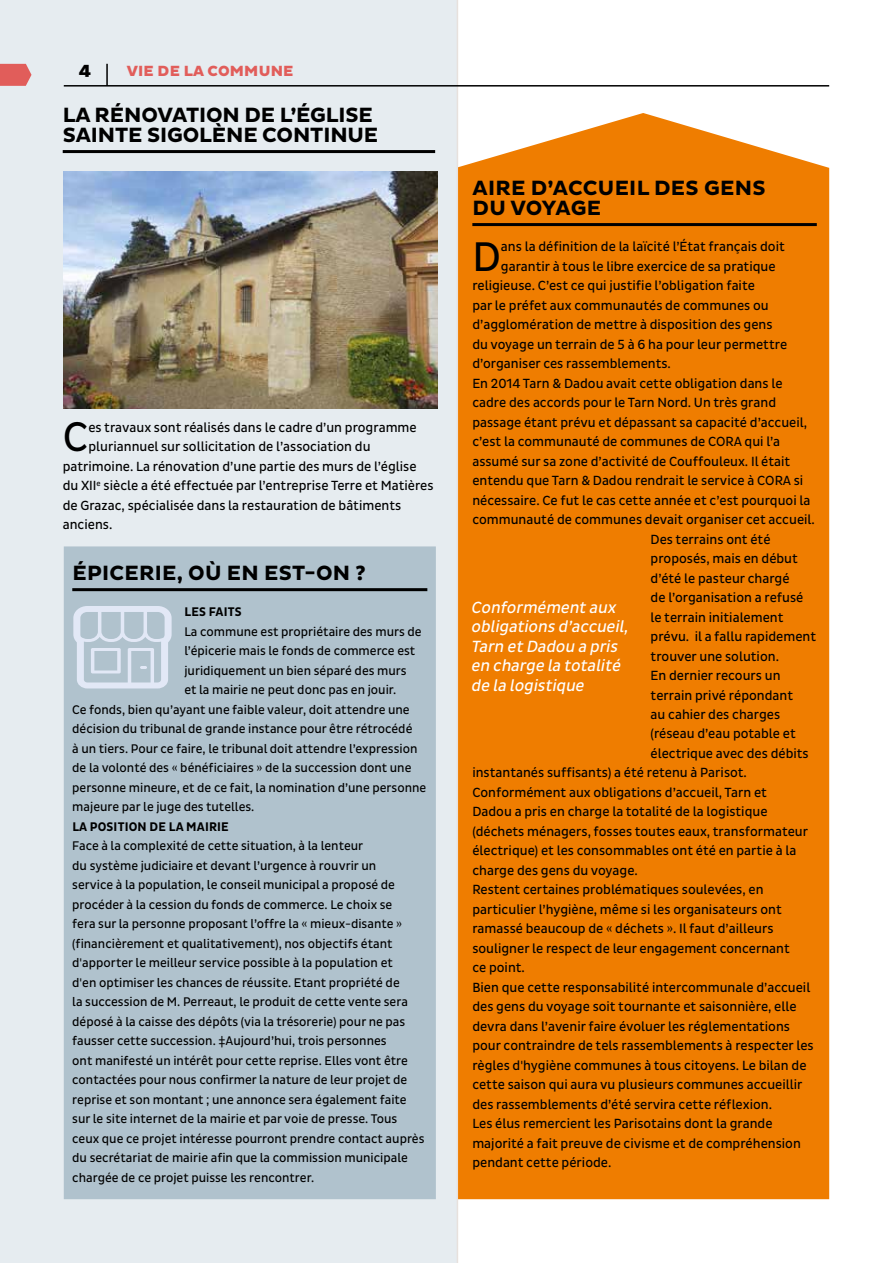
<style>
.page{position:relative;width:893px;height:1263px;background:#fff}
.page>*{position:absolute;margin:0;border:0;box-sizing:border-box;transform-origin:0 0}
.t1{font:42.15px "Pluto Sans Cond";color:#000}
.t2{font:700 21px/19.5px "Pluto Sans";letter-spacing:.015em;color:#000}
.t3{font:700 21px/19.5px "Pluto Sans";letter-spacing:-.005em;color:#000}
.t4{font:800 18px "Pluto Sans";color:#000}
.t5{font:italic 16.5px/19.5px "Pluto Sans Cond";color:#fff}
.t6{font:800 15px "Pluto Sans";letter-spacing:.015em;color:#e15d5a}
.t7{font:13.5px "Pluto Sans Cond";color:#000}
.t8{font:12.75px/19.5px "Pluto Sans Cond";color:#000}
.t9{font:700 12.75px "Pluto Sans Cond";letter-spacing:.015em;color:#000}
</style>
<div class="page">
<div style="left:0;top:0;width:458px;height:1263px;background:#e6ecf0"></div>
<hr style="left:64px;top:85px;width:765px;height:2px;background:#000">
<hr style="left:106px;top:64px;width:2px;height:22px;background:#000">
<svg style="left:0;top:64px;width:32px;height:22px"></svg>
<div style="left:458px;top:113px;width:371px;height:1086px;background:#ef7d00"></div>
<hr style="left:472px;top:223px;width:345px;height:3px;background:#000">
<hr style="left:63px;top:150px;width:372px;height:3px;background:#000">
<img style="left:64px;top:171px;width:374px;height:237px">
<div style="left:64px;top:546px;width:372px;height:653px;background:#b0c2cd"></div>
<hr style="left:72px;top:588px;width:355px;height:3px;background:#000">
<svg style="left:73px;top:606px;width:99px;height:82px;background:#c3d0dc"></svg>
<h3 class="t4" style="left:79px;top:61px;width:14px">4</h3>
<p class="t6" style="left:127px;top:62px;width:168px">VIE DE LA COMMUNE</p>
<h2 class="t3" style="left:63px;top:106px;width:317px">LA RÉNOVATION DE L’ÉGLISE<br>SAINTE SIGOLÈNE CONTINUE</h2>
<h1 class="t1" style="left:63px;top:413px;width:27px">C</h1>
<p class="t7" style="left:88px;top:419px;width:330px">es travaux sont réalisés dans le cadre d’un programme</p>
<p class="t7" style="left:88px;top:439px;width:284px">pluriannuel sur sollicitation de l’association du</p>
<p class="t7" style="left:63px;top:458px;width:355px">patrimoine. La rénovation d’une partie des murs de l’église</p>
<p class="t7" style="left:63px;top:478px;width:372px">du XII<sup>e</sup> siècle a été effectuée par l’entreprise Terre et Matières</p>
<p class="t7" style="left:63px;top:497px;width:340px">de Grazac, spécialisée dans la restauration de bâtiments</p>
<p class="t7" style="left:63px;top:517px;width:51px">anciens.</p>
<h2 class="t2" style="left:72px;top:563px;width:295px">ÉPICERIE, OÙ EN EST-ON ?</h2>
<p class="t9" style="left:184px;top:605px;width:59px">LES FAITS</p>
<p class="t8" style="left:184px;top:622px;width:239px">La commune est propriétaire des murs de</p>
<p class="t8" style="left:184px;top:641px;width:233px">l’épicerie mais le fonds de commerce est</p>
<p class="t8" style="left:184px;top:661px;width:224px">juridiquement un bien séparé des murs</p>
<p class="t8" style="left:184px;top:680px;width:214px">et la mairie ne peut donc pas en jouir.</p>
<p class="t8" style="left:72px;top:700px;width:339px">Ce fonds, bien qu’ayant une faible valeur, doit attendre une</p>
<p class="t8" style="left:72px;top:719px;width:342px">décision du tribunal de grande instance pour être rétrocédé</p>
<p class="t8" style="left:72px;top:739px;width:347px">à un tiers. Pour ce faire, le tribunal doit attendre l’expression</p>
<p class="t8" style="left:72px;top:758px;width:341px">de la volonté des « bénéficiaires » de la succession dont une</p>
<p class="t8" style="left:72px;top:778px;width:356px">personne mineure, et de ce fait, la nomination d’une personne</p>
<p class="t8" style="left:72px;top:797px;width:184px">majeure par le juge des tutelles.</p>
<p class="t9" style="left:72px;top:819px;width:158px">LA POSITION DE LA MAIRIE</p>
<p class="t8" style="left:72px;top:836px;width:354px">Face à la complexité de cette situation, à la lenteur<br>du système judiciaire et devant l’urgence à rouvrir un<br>service à la population, le conseil municipal a proposé de procéder à la cession du fonds de commerce. Le choix se<br>fera sur la personne proposant l’offre la « mieux-disante » (financièrement et qualitativement), nos objectifs étant d'apporter le meilleur service possible à la population et<br>d'en optimiser les chances de réussite. Etant propriété de<br>la succession de M. Perreaut, le produit de cette vente sera déposé à la caisse des dépôts (via la trésorerie) pour ne pas fausser cette succession. ‡Aujourd’hui, trois personnes<br>ont manifesté un intérêt pour cette reprise. Elles vont être contactées pour nous confirmer la nature de leur projet de reprise et son montant ; une annonce sera également faite sur le site internet de la mairie et par voie de presse. Tous ceux que ce projet intéresse pourront prendre contact auprès du secrétariat de mairie afin que la commission municipale chargée de ce projet puisse les rencontrer.</p>
<h2 class="t2" style="left:472px;top:179px;width:295px">AIRE D’ACCUEIL DES GENS<br>DU VOYAGE</h2>
<h1 class="t1" style="left:472px;top:232px;width:30px">D</h1>
<p class="t7" style="left:501px;top:239px;width:285px">ans la définition de la laïcité l’État français doit</p>
<p class="t7" style="left:501px;top:258px;width:276px">garantir à tous le libre exercice de sa pratique</p>
<p class="t7" style="left:472px;top:278px;width:284px">religieuse. C’est ce qui justifie l’obligation faite</p>
<p class="t7" style="left:472px;top:297px;width:298px">par le préfet aux communautés de communes ou</p>
<p class="t7" style="left:472px;top:317px;width:302px">d’agglomération de mettre à disposition des gens</p>
<p class="t7" style="left:472px;top:336px;width:316px">du voyage un terrain de 5 à 6 ha pour leur permettre</p>
<p class="t7" style="left:472px;top:356px;width:200px">d’organiser ces rassemblements.</p>
<p class="t7" style="left:472px;top:375px;width:312px">En 2014 Tarn &amp; Dadou avait cette obligation dans le</p>
<p class="t7" style="left:472px;top:395px;width:305px">cadre des accords pour le Tarn Nord. Un très grand</p>
<p class="t7" style="left:472px;top:414px;width:336px">passage étant prévu et dépassant sa capacité d’accueil,</p>
<p class="t7" style="left:472px;top:434px;width:309px">c’est la communauté de communes de CORA qui l’a</p>
<p class="t7" style="left:472px;top:453px;width:319px">assumé sur sa zone d’activité de Couffouleux. Il était</p>
<p class="t7" style="left:472px;top:473px;width:332px">entendu que Tarn &amp; Dadou rendrait le service à CORA si</p>
<p class="t7" style="left:472px;top:492px;width:340px">nécessaire. Ce fut le cas cette année et c’est pourquoi la</p>
<p class="t7" style="left:472px;top:512px;width:344px">communauté de communes devait organiser cet accueil.</p>
<p class="t7" style="left:651px;top:531px;width:121px">Des terrains ont été</p>
<p class="t7" style="left:651px;top:551px;width:149px">proposés, mais en début</p>
<p class="t7" style="left:651px;top:570px;width:140px">d’été le pasteur chargé</p>
<p class="t7" style="left:651px;top:590px;width:154px">de l’organisation a refusé</p>
<p class="t7" style="left:651px;top:609px;width:134px">le terrain initialement</p>
<p class="t7" style="left:651px;top:629px;width:167px">prévu. il a fallu rapidement</p>
<p class="t7" style="left:651px;top:648px;width:130px">trouver une solution.</p>
<p class="t7" style="left:651px;top:668px;width:131px">En dernier recours un</p>
<p class="t7" style="left:651px;top:687px;width:144px">terrain privé répondant</p>
<p class="t7" style="left:651px;top:707px;width:131px">au cahier des charges</p>
<p class="t7" style="left:651px;top:726px;width:147px">(réseau d’eau potable et</p>
<p class="t7" style="left:651px;top:746px;width:160px">électrique avec des débits</p>
<p class="t7" style="left:472px;top:765px;width:276px">instantanés suffisants) a été retenu à Parisot.</p>
<p class="t7" style="left:472px;top:785px;width:296px">Conformément aux obligations d’accueil, Tarn et</p>
<p class="t7" style="left:472px;top:804px;width:297px">Dadou a pris en charge la totalité de la logistique</p>
<p class="t7" style="left:472px;top:824px;width:337px">(déchets ménagers, fosses toutes eaux, transformateur</p>
<p class="t7" style="left:472px;top:843px;width:326px">électrique) et les consommables ont été en partie à la</p>
<p class="t7" style="left:472px;top:863px;width:167px">charge des gens du voyage.</p>
<p class="t7" style="left:472px;top:882px;width:293px">Restent certaines problématiques soulevées, en</p>
<p class="t7" style="left:472px;top:902px;width:311px">particulier l’hygiène, même si les organisateurs ont</p>
<p class="t7" style="left:472px;top:921px;width:303px">ramassé beaucoup de « déchets ». Il faut d’ailleurs</p>
<p class="t7" style="left:472px;top:941px;width:319px">souligner le respect de leur engagement concernant</p>
<p class="t7" style="left:472px;top:960px;width:54px">ce point.</p>
<p class="t7" style="left:472px;top:980px;width:339px">Bien que cette responsabilité intercommunale d’accueil</p>
<p class="t7" style="left:472px;top:999px;width:326px">des gens du voyage soit tournante et saisonnière, elle</p>
<p class="t7" style="left:472px;top:1019px;width:319px">devra dans l’avenir faire évoluer les réglementations</p>
<p class="t7" style="left:472px;top:1038px;width:343px">pour contraindre de tels rassemblements à respecter les</p>
<p class="t7" style="left:472px;top:1058px;width:336px">règles d'hygiène communes à tous citoyens. Le bilan de</p>
<p class="t7" style="left:472px;top:1077px;width:332px">cette saison qui aura vu plusieurs communes accueillir</p>
<p class="t7" style="left:472px;top:1097px;width:301px">des rassemblements d’été servira cette réflexion.</p>
<p class="t7" style="left:472px;top:1116px;width:302px">Les élus remercient les Parisotains dont la grande</p>
<p class="t7" style="left:472px;top:1136px;width:330px">majorité a fait preuve de civisme et de compréhension</p>
<p class="t7" style="left:472px;top:1155px;width:141px">pendant cette période.</p>
<p class="t5" style="left:471px;top:597px;width:162px">Conformément aux obligations d’accueil,<br>Tarn et Dadou a pris en charge la totalité de la logistique</p>
</div>
